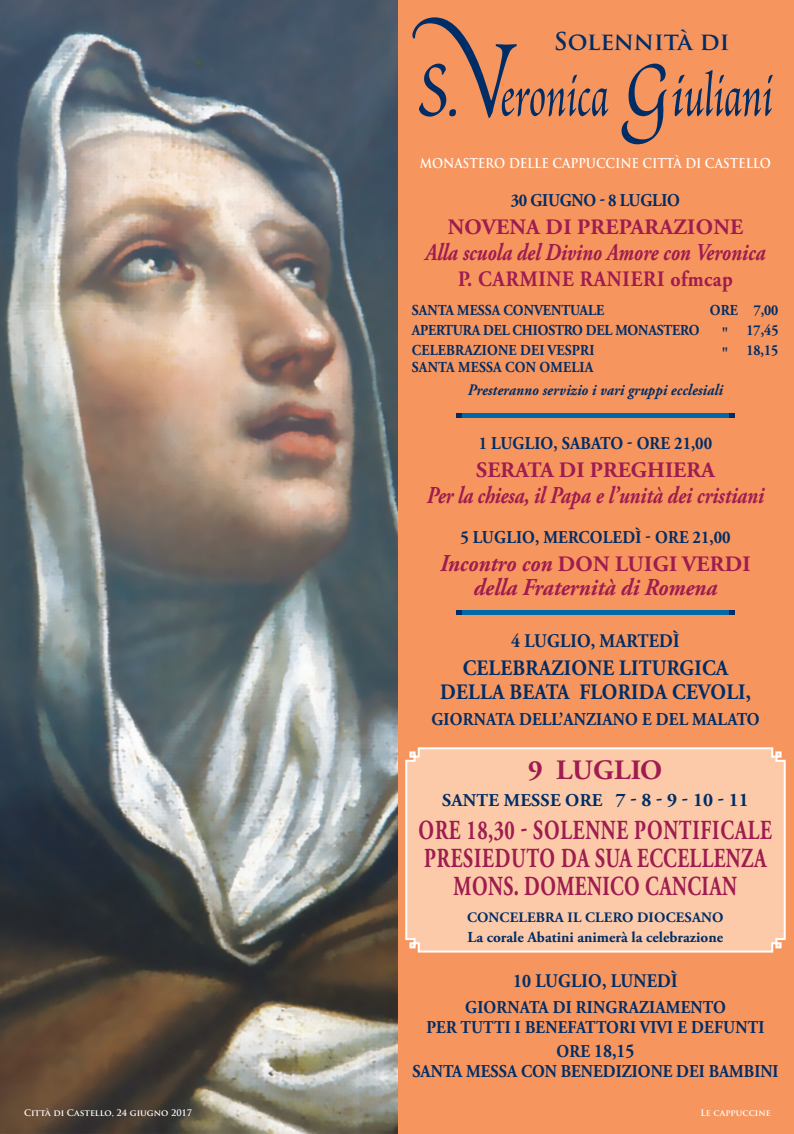
<style>
.page{position:relative;width:794px;height:1134px;background:#fff}
.page>*{position:absolute;margin:0;border:0;box-sizing:border-box;transform-origin:0 0}
.t1{font:100px "Poetica Chancery I";color:#002d66;scale:.9 1}
.t2{font:68px "Poetica Chancery I";color:#002d66;scale:.8 1}
.t3{font:700 28px "Adobe Garamond Pro";letter-spacing:.015em;color:#9e1c50}
.t4{font:700 27.52px "Adobe Garamond Pro";letter-spacing:.04em;color:#9e1c50;scale:.72 1}
.t5{font:italic 700 24.2px "Adobe Garamond Pro";color:#9e1c50;scale:.82 1}
.t6{font:italic 700 24.2px "Adobe Garamond Pro";color:#9e1c50;scale:.91 1}
.t7{font:700 24px "Trajan Pro";color:#002d66}
.t8{font:700 22px "Adobe Garamond Pro";letter-spacing:.015em;color:#9e1c50}
.t9{font:700 22px "Adobe Garamond Pro";color:#002d66;scale:.9 1}
.t10{font:700 22px "Adobe Garamond Pro";letter-spacing:.04em;color:#9e1c50;scale:.9 1}
.t11{font:700 19.2px "Adobe Garamond Pro";letter-spacing:.015em;color:#002d66;scale:.9 1}
.t12{font:700 19.2px "Adobe Garamond Pro";letter-spacing:.015em;color:#002d66}
.t13{font:700 18px/20px "Adobe Garamond Pro";letter-spacing:.015em;color:#002d66;text-align:center;scale:.9 1}
.t14{font:700 18px "Adobe Garamond Pro";letter-spacing:-.01em;color:#002d66;scale:.9 1}
.t15{font:700 18px "Adobe Garamond Pro";letter-spacing:.015em;color:#002d66}
.t16{font:italic 700 16px "Adobe Garamond Pro";letter-spacing:.005em;color:#002d66;scale:.9 1}
.t17{font:700 15.2px "Adobe Garamond Pro";letter-spacing:.005em;color:#002d66;scale:.9 1}
.t18{font:700 15.2px "Adobe Garamond Pro";letter-spacing:.005em;color:#002d66}
.t19{font:700 14.4px "Adobe Garamond Pro";letter-spacing:.015em;color:#002d66}
.t20{font:700 13.2px "Trajan Pro";letter-spacing:-.01em;color:#fff;scale:.91 1}
.t21{font:700 8.8px "Trajan Pro";color:#fff}
.s1{font-size:80px}
.s2{font-family:"Poetica Roman Small Caps Alt";font-size:166.4px}
.s3{font-family:"Poetica Supp Swash Caps III";font-size:100px}
.s4{font-style:normal;font-size:22px}
.s5{font-size:18px}
</style>
<div class="page">
<div style="left:397px;top:0;width:397px;height:1134px;background:#f7955e"></div>
<img style="left:0;top:0;width:397px;height:1133px">
<hr style="left:462px;top:611px;width:267px;height:4px;background:#006aa9">
<svg style="left:729px;top:611px;width:6px;height:4px"></svg>
<svg style="left:456px;top:611px;width:6px;height:4px"></svg>
<div style="left:405px;top:747px;width:381px;height:206px;background:#fccaa8"></div>
<hr style="left:462px;top:414px;width:267px;height:4px;background:#006aa9">
<svg style="left:729px;top:414px;width:6px;height:4px"></svg>
<svg style="left:456px;top:414px;width:6px;height:4px"></svg>
<h1 class="t1" style="left:418px;top:40px;width:118px">S<span class="s1">.</span><span class="s2">V</span></h1>
<h3 class="t7" style="left:554px;top:26px;width:177px">Solennità di</h3>
<h2 class="t2" style="left:500px;top:64px;width:342px">eronica <span class="s3">g</span>iuliani</h2>
<p class="t20" style="left:420px;top:155px;width:387px">MONASTERO DELLE CAPPUCCINE CITTà DI CASTELLO</p>
<p class="t14" style="left:511px;top:190px;width:189px">30 GIUGNO - 8 LUGLIO</p>
<p class="t8" style="left:448px;top:214px;width:297px">NOVENA DI PREPARAZIONE</p>
<h3 class="t5" style="left:425px;top:239px;width:416px">Alla scuola del Divino Amore con Veronica</h3>
<p class="t10" style="left:458px;top:266px;width:307px">P. CARMINE RANIERI OFMCAP</p>
<p class="t17" style="left:412px;top:301px;width:215px">SANTA MESSA CONVENTUALE</p>
<p class="t17" style="left:710px;top:301px;width:77px">ORE 7,00</p>
<p class="t17" style="left:412px;top:321px;width:205px">APERTURA DEL CHIOSTRO DEL</p>
<p class="t17" style="left:615px;top:321px;width:12px">MONASTERO</p>
<p class="t17" style="left:722px;top:321px;width:64px">" 17,45</p>
<p class="t17" style="left:412px;top:341px;width:204px">CELEBRAZIONE DEI VESPRI</p>
<p class="t17" style="left:721px;top:341px;width:64px">" 18,15</p>
<p class="t17" style="left:412px;top:358px;width:203px">SANTA MESSA CON OMELIA</p>
<p class="t16" style="left:468px;top:381px;width:285px">Presteranno servizio i vari gruppi ecclesiali</p>
<p class="t13" style="left:479px;top:433px;width:105px">1 LUGLIO, SABATO</p>
<p class="t13" style="left:627px;top:433px;width:24px">- ORE</p>
<p class="t13" style="left:674px;top:433px;width:44px">21,00</p>
<p class="t8" style="left:476px;top:457px;width:14px">SERATA</p>
<p class="t8" style="left:559px;top:457px;width:46px">DI PREGHIERA</p>
<h3 class="t5" style="left:427px;top:481px;width:413px">Per la chiesa, il Papa e l’unità dei cristiani</h3>
<p class="t13" style="left:460px;top:527px;width:106px">5 LUGLIO, MERCOLE</p>
<p class="t13" style="left:622px;top:527px;width:50px">DÌ - ORE</p>
<p class="t13" style="left:692px;top:527px;width:44px">21,00</p>
<h3 class="t6" style="left:440px;top:549px;width:150px">Incontro con <span class="s4">DON</span></h3>
<p class="t8" style="left:615px;top:551px;width:14px">LUIGI</p>
<p class="t8" style="left:682px;top:551px;width:15px">VERDI</p>
<h3 class="t6" style="left:473px;top:573px;width:269px">della Fraternità di Romena</h3>
<p class="t11" style="left:511px;top:629px;width:189px">4 LUGLIO, MARTEDÌ</p>
<p class="t9" style="left:463px;top:655px;width:15px">CELEBRAZIONE</p>
<p class="t9" style="left:619px;top:655px;width:15px">LITURGICA</p>
<p class="t9" style="left:440px;top:679px;width:16px">DELLA</p>
<p class="t9" style="left:509px;top:679px;width:15px">BEATA</p>
<p class="t9" style="left:579px;top:679px;width:28px">FLORIDA</p>
<p class="t9" style="left:672px;top:679px;width:15px">CEVOLI</p>
<p class="t9" style="left:745px;top:679px;width:7px">,</p>
<p class="t13" style="left:431px;top:709px;width:366px">GIORNATA DELL’ANZIANO E DEL MALATO</p>
<h3 class="t3" style="left:528px;top:753px;width:136px">9 LUGLIO</h3>
<p class="t15" style="left:442px;top:790px;width:13px">SANTE</p>
<p class="t15" style="left:504px;top:790px;width:13px">MESSE</p>
<p class="t12" style="left:565px;top:789px;width:185px"><span class="s5">ORE</span> 7 - 8 - 9 - 10 - 11</p>
<h3 class="t4" style="left:419px;top:814px;width:492px">ORE 18,30 - SOLENNE PONTIFICALE</h3>
<h3 class="t4" style="left:424px;top:842px;width:477px">PRESIEDUTO DA SUA ECCELLENZA</h3>
<h3 class="t4" style="left:453px;top:870px;width:22px">MONS</h3>
<h3 class="t4" style="left:514px;top:870px;width:36px">. DOMENICO</h3>
<h3 class="t4" style="left:645px;top:870px;width:20px">CANCIAN</h3>
<p class="t19" style="left:467px;top:909px;width:258px">CONCELEBRA IL CLERO DIOCESANO</p>
<p class="t18" style="left:467px;top:928px;width:257px">LA CORALE ABATINI ANIMERÀ LA CELEBRAZIONE</p>
<p class="t11" style="left:513px;top:970px;width:184px">10 LUGLIO, LUNEDÌ</p>
<p class="t13" style="left:426px;top:998px;width:377px">GIORNATA DI RINGRAZIAMENTO<br>PER TUTTI I BENEFATTORI VIVI E DEFUNTI</p>
<p class="t11" style="left:556px;top:1040px;width:88px"><span class="s5">ORE</span> 18,15</p>
<p class="t13" style="left:412px;top:1062px;width:408px">SANTA MESSA CON BENEDIZIONE DEI BAMBINI</p>
<p class="t21" style="left:24px;top:1107px;width:170px">Città di Castello, 24 giugno 2017</p>
<p class="t21" style="left:700px;top:1107px;width:72px">Le cappuccine</p>
</div>
